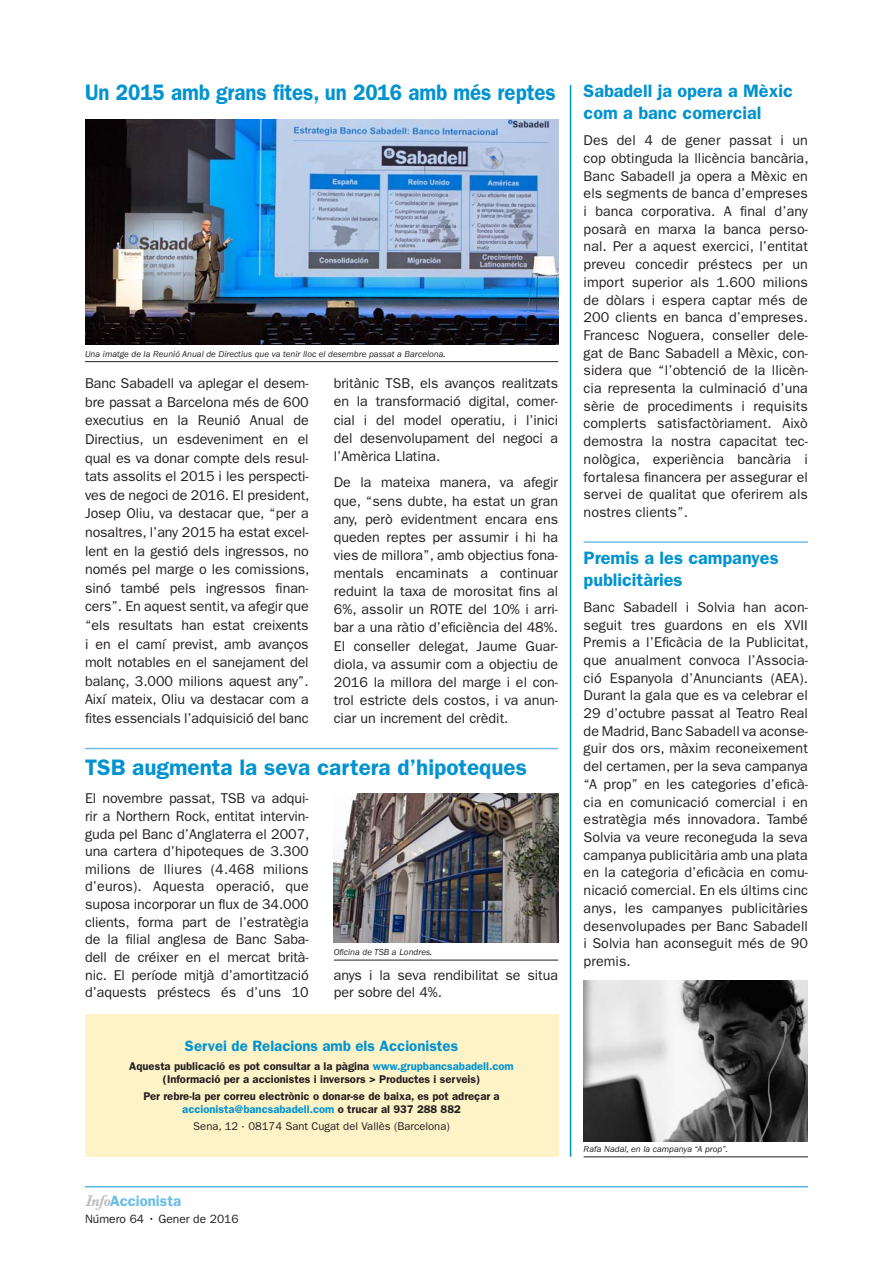
<style>
.page{position:relative;width:893px;height:1263px;background:#fff}
.page>*{position:absolute;margin:0;border:0;box-sizing:border-box;transform-origin:0 0}
.t1{font:600 22.5px "ITC Franklin Gothic Std";color:#0093d0;scale:.91 1}
.t2{font:600 22.5px "ITC Franklin Gothic Std";color:#0093d0}
.t3{font:600 18px/21.6px "ITC Franklin Gothic Std";color:#0093d0}
.t4{font:600 15px "ITC Franklin Gothic Std";color:#0094d1}
.t5{font:600 15px "ITC Franklin Gothic Std";color:#6bbde5}
.t6{font:14.25px/17.7px "ITC Franklin Gothic Std";letter-spacing:-.005em;color:#231f20;text-align:justify}
.t7{font:12px "ITC Franklin Gothic Std";color:#231f20}
.t8{font:600 11.25px/12.8px "ITC Franklin Gothic Std";color:#231f20;text-align:center}
.t9{font:11.25px "ITC Franklin Gothic Std";color:#231f20}
.t10{font:italic 9px "ITC Franklin Gothic Std";color:#231f20}
.s1{color:#0094d1}
.s2{font-family:"Baskerville Book Med";font-weight:400;font-style:italic;color:#bcbdc0}
</style>
<div class="page">
<hr style="left:85px;top:1186px;width:723px;height:1px;background:#0093d0">
<hr style="left:85px;top:748px;width:473px;height:1px;background:#6bbde5">
<hr style="left:584px;top:541px;width:224px;height:2px;background:#6bbde5">
<div style="left:85px;top:1014px;width:473px;height:143px;background:#fef2c7"></div>
<img style="left:85px;top:119px;width:473px;height:225px">
<hr style="left:570px;top:85px;width:1px;height:1072px;background:#0093d0">
<img style="left:584px;top:980px;width:224px;height:162px">
<img style="left:334px;top:793px;width:224px;height:150px">
<hr style="left:334px;top:960px;width:224px;height:1px;background:#231f20">
<hr style="left:584px;top:1156px;width:224px;height:1px;background:#231f20">
<hr style="left:85px;top:361px;width:473px;height:1px;background:#231f20">
<h1 class="t1" style="left:85px;top:84px;width:519px">Un 2015 amb grans fites, un 2016 amb més reptes</h1>
<p class="t10" style="left:85px;top:351px;width:362px">Una imatge de la Reunió Anual de Directius que va tenir lloc el desembre passat a Barcelona.</p>
<p class="t6" style="left:334px;top:375px;width:226px;line-height:18.1px">britànic TSB, els avanços realitzats en la transformació digital, comer&shy;cial i del model operatiu, i l’inici del desenvolupament del negoci a l’Amèrica Llatina.</p>
<p class="t6" style="left:334px;top:474px;width:226px;line-height:18.1px">De la mateixa manera, va afegir que, “sens dubte, ha estat un gran any, però evidentment encara ens queden reptes per assumir i hi ha vies de millora”, amb objectius fona&shy;mentals encaminats a continuar reduint la taxa de morositat fins al 6%, assolir un ROTE del 10% i arri&shy;bar a una ràtio d’eficiència del 48%.<br>El conseller delegat, Jaume Guar&shy;diola, va assumir com a objectiu de 2016 la millora del marge i el con&shy;trol estricte dels costos, i va anun&shy;ciar un increment del crèdit.</p>
<p class="t6" style="left:85px;top:375px;width:226px;line-height:18.6px">Banc Sabadell va aplegar el desem&shy;bre passat a Barcelona més de 600 executius en la Reunió Anual de Directius, un esdeveniment en el qual es va donar compte dels resul&shy;tats assolits el 2015 i les perspecti&shy;ves de negoci de 2016. El president, Josep Oliu, va destacar que, “per a nosaltres, l’any 2015 ha estat excel&shy;lent en la gestió dels ingressos, no només pel marge o les comissions, sinó també pels ingressos finan&shy;cers”. En aquest sentit, va afegir que “els resultats han estat creixents i en el camí previst, amb avanços molt notables en el sanejament del balanç, 3.000 milions aquest any”.<br>Així mateix, Oliu va destacar com a fites essencials l’adquisició del banc</p>
<h1 class="t2" style="left:85px;top:759px;width:443px">TSB augmenta la seva cartera d’hipoteques</h1>
<p class="t6" style="left:85px;top:790px;width:226px">El novembre passat, TSB va adqui&shy;rir a Northern Rock, entitat intervin&shy;guda pel Banc d’Anglaterra el 2007, una cartera d’hipoteques de 3.300 mi lions de lliures (4.468 mi lions d’euros). Aquesta operació, que suposa incorporar un flux de 34.000 clients, forma part de l’estratègia de la filial anglesa de Banc Saba&shy;dell de créixer en el mercat brità&shy;nic. El període mitjà d’amortització d’aquests préstecs és d’uns 10</p>
<p class="t10" style="left:334px;top:949px;width:100px">Oficina de TSB a Londres.</p>
<p class="t6" style="left:334px;top:967px;width:226px;line-height:17.2px">anys i la seva rendibilitat se situa per sobre del 4%.</p>
<p class="t4" style="left:185px;top:1040px;width:275px">Servei de Relacions amb els Accionistes</p>
<p class="t8" style="left:129px;top:1061px;width:386px">Aquesta publicació es pot consultar a la pàgina <span class="s1">www.grupbancsabadell.com </span>(Informació per a accionistes i inversors &gt; Productes i serveis)</p>
<p class="t8" style="left:143px;top:1091px;width:358px">Per rebre-la per correu electrònic o donar-se de baixa, es pot adreçar a <span class="s1">accionista@bancsabadell.com</span> o trucar al 937 288 882</p>
<p class="t9" style="left:193px;top:1122px;width:258px">Sena, 12 · 08174 Sant Cugat del Vallès (Barcelona)</p>
<p class="t5" style="left:85px;top:1195px;width:98px"><span class="s2">Info</span>Accionista</p>
<p class="t7" style="left:85px;top:1214px;width:155px">Número 64 • Gener de 2016</p>
<p class="t3" style="left:584px;top:82px;width:211px">Sabadell ja opera a Mèxic com a banc comercial</p>
<p class="t6" style="left:584px;top:132px;width:227px">Des del 4 de gener passat i un cop obtinguda la llicència bancària, Banc Sabadell ja opera a Mèxic en els segments de banca d’empreses i banca corporativa. A final d’any posarà en marxa la banca perso&shy;nal. Per a aquest exercici, l’entitat preveu concedir préstecs per un import superior als 1.600 milions de dòlars i espera captar més de 200 clients en banca d’empreses.<br>Francesc Noguera, conseller dele&shy;gat de Banc Sabadell a Mèxic, con&shy;sidera que “l’obtenció de la llicèn&shy;cia representa la culminació d’una sèrie de procediments i requisits complerts satisfactòriament. Això demostra la nostra capacitat tec&shy;nològica, expe riència bancària i fortalesa financera per assegurar el servei de qualitat que oferirem als nostres clients”.</p>
<p class="t3" style="left:584px;top:548px;width:197px">Premis a les campanyes publicitàries</p>
<p class="t6" style="left:584px;top:599px;width:226px">Banc Sabadell i Solvia han acon&shy;seguit tres guardons en els XVII Premis a l’Eficàcia de la Publicitat, que anualment convoca l’Associa&shy;ció Espanyola d’Anunciants (AEA).<br>Durant la gala que es va celebrar el 29 d’octubre passat al Teatro Real de Madrid, Banc Sabadell va aconse&shy;guir dos ors, màxim reco neixement del certamen, per la seva campanya “A prop” en les categories d’eficà&shy;cia en comunicació comercial i en estratègia més innovadora. També Solvia va veure reconeguda la seva campanya publicitària amb una plata en la categoria d’eficàcia en comu&shy;nicació comercial. En els últims cinc anys, les campanyes publicitàries desenvolupades per Banc Sabadell i Solvia han aconseguit més de 90 premis.</p>
<p class="t10" style="left:584px;top:1146px;width:146px">Rafa Nadal, en la campanya “A prop”.</p>
</div>
